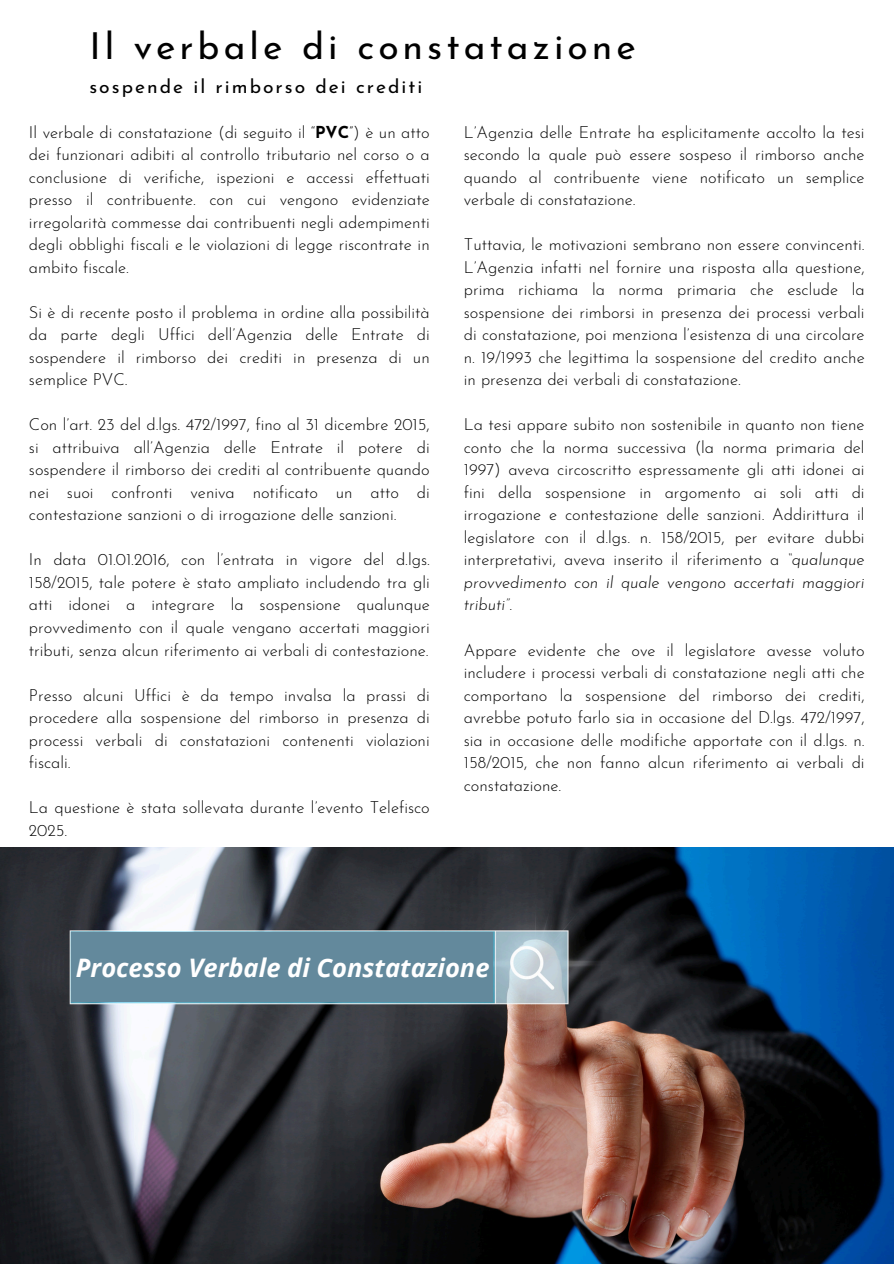
<style>
.page{position:relative;width:894px;height:1264px;background:#fff}
.page>*{position:absolute;margin:0;border:0;box-sizing:border-box;transform-origin:0 0}
.t1{font:37.2px "Josefin Sans";letter-spacing:.105em;color:#000}
.t2{font:italic 700 25.5px "Open Sans";color:#fff}
.t3{font:19.2px "Josefin Sans";letter-spacing:.105em;color:#000}
.t4{font:300 16.5px/22.5px "Josefin Sans";color:#000;text-align:justify}
.s1{font-weight:700}
.s2{font-style:italic}
</style>
<div class="page">
<img style="left:0;top:847px;width:893px;height:416px">
<div style="left:71px;top:932px;width:422px;height:70px;background:#63899c"></div>
<h1 class="t1" style="left:89px;top:31px;width:547px">Il verbale di constatazione</h1>
<p class="t3" style="left:89px;top:79px;width:334px">sospende il rimborso dei crediti</p>
<h3 class="t4" style="left:29px;top:122px;width:402px">Il verbale di constatazione (di seguito il “<span class="s1">PVC</span>”) è un atto dei funzionari adibiti al controllo tributario nel corso o a conclusione di verifiche, ispezioni e accessi effettuati presso il contribuente. con cui vengono evidenziate irregolarità commesse dai contribuenti negli adempimenti degli obblighi fiscali e le violazioni di legge riscontrate in ambito fiscale.</h3>
<p class="t4" style="left:29px;top:302px;width:402px">Si è di recente posto il problema in ordine alla possibilità da parte degli Uffici dell’Agenzia delle Entrate di sospendere il rimborso dei crediti in presenza di un semplice PVC.</p>
<p class="t4" style="left:29px;top:415px;width:402px">Con l’art. 23 del d.lgs. 472/1997, fino al 31 dicembre 2015, si attribuiva all’Agenzia delle Entrate il potere di sospendere il rimborso dei crediti al contribuente quando nei suoi confronti veniva notificato un atto di contestazione sanzioni o di irrogazione delle sanzioni.</p>
<p class="t4" style="left:29px;top:550px;width:402px">In data 01.01.2016, con l’entrata in vigore del d.lgs.<br>158/2015, tale potere è stato ampliato includendo tra gli atti idonei a integrare la sospensione qualunque provvedimento con il quale vengano accertati maggiori tributi, senza alcun riferimento ai verbali di contestazione.</p>
<p class="t4" style="left:29px;top:685px;width:402px">Presso alcuni Uffici è da tempo invalsa la prassi di procedere alla sospensione del rimborso in presenza di processi verbali di constatazioni contenenti violazioni fiscali.</p>
<p class="t4" style="left:29px;top:797px;width:402px">La questione è stata sollevata durante l’evento Telefisco<br>2025.</p>
<p class="t4" style="left:463px;top:122px;width:402px">L’Agenzia delle Entrate ha esplicitamente accolto la tesi secondo la quale può essere sospeso il rimborso anche quando al contribuente viene notificato un semplice verbale di constatazione.</p>
<p class="t4" style="left:463px;top:235px;width:402px">Tuttavia, le motivazioni sembrano non essere convincenti.<br>L’Agenzia infatti nel fornire una risposta alla questione, prima richiama la norma primaria che esclude la sospensione dei rimborsi in presenza dei processi verbali di constatazione, poi menziona l’esistenza di una circolare n. 19/1993 che legittima la sospensione del credito anche in presenza dei verbali di constatazione.</p>
<p class="t4" style="left:463px;top:415px;width:402px">La tesi appare subito non sostenibile in quanto non tiene conto che la norma successiva (la norma primaria del 1997) aveva circoscritto espressamente gli atti idonei ai fini della sospensione in argomento ai soli atti di irrogazione e contestazione delle sanzioni. Addirittura il legislatore con il d.lgs. n. 158/2015, per evitare dubbi interpretativi, aveva inserito il riferimento a <span class="s2">“qualunque provvedimento con il quale vengono accertati maggiori tributi”</span>.</p>
<p class="t4" style="left:463px;top:640px;width:402px">Appare evidente che ove il legislatore avesse voluto includere i processi verbali di constatazione negli atti che comportano la sospensione del rimborso dei crediti, avrebbe potuto farlo sia in occasione del D.lgs. 472/1997, sia in occasione delle modifiche apportate con il d.lgs. n.<br>158/2015, che non fanno alcun riferimento ai verbali di constatazione.</p>
<p class="t2" style="left:76px;top:949px;width:415px">Processo Verbale di Constatazione</p>
</div>
